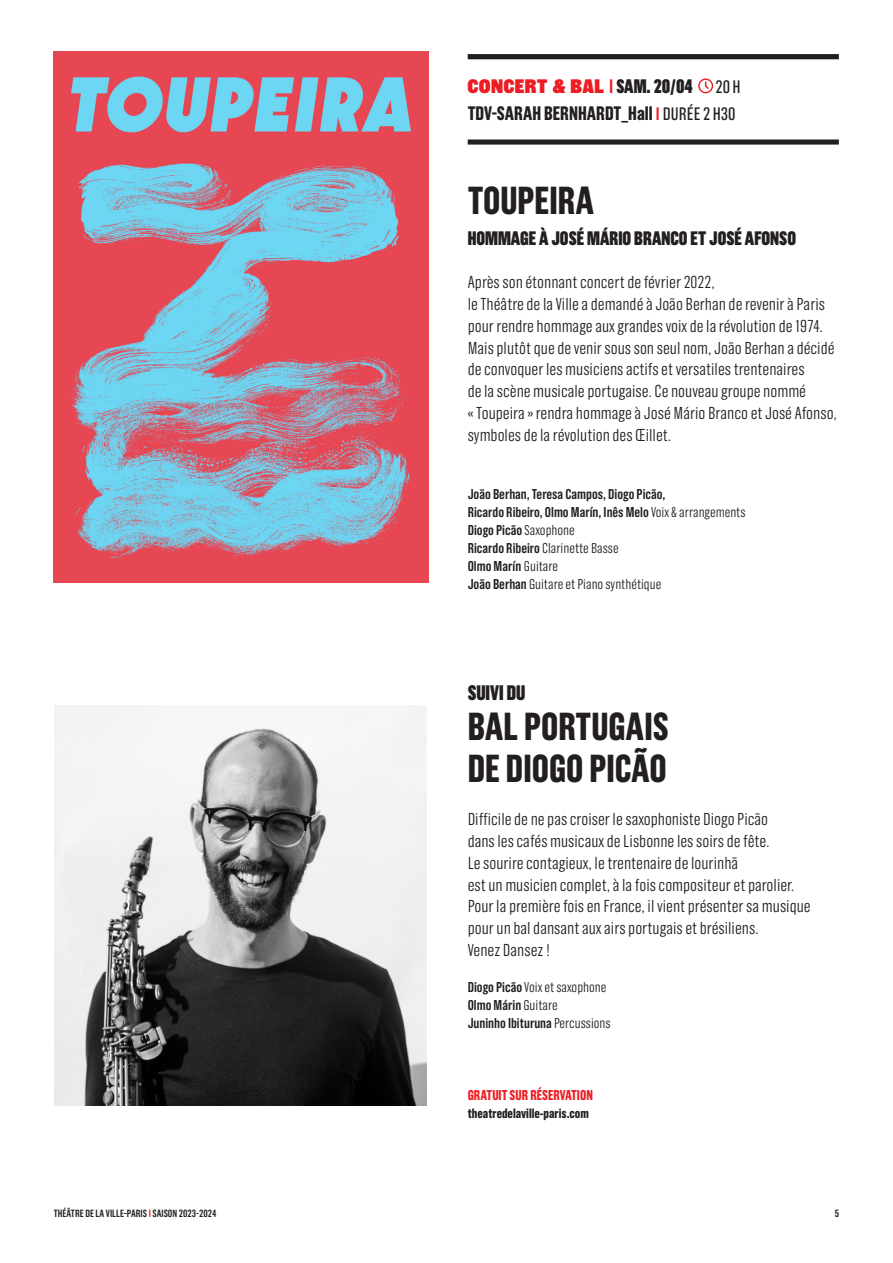
<style>
.page{position:relative;width:893px;height:1263px;background:#fff}
.page>*{position:absolute;margin:0;border:0;box-sizing:border-box;transform-origin:0 0}
.CHAPO{font:700 39px/42px "Grotzec Cond";color:#231f20}
.Folio{font:700 39px "Grotzec Cond";color:#231f20}
.CHAPO-2{font:900 21px "Grotzec Cond";color:#231f20}
.Folio-2{font:700 19.5px/27px "Grotzec Cond";color:#231f20}
.CHAPO-3{font:900 19.5px "Grotzec Cond";color:#231f20}
.TEXTE{font:300 17.25px/21.8px "Grotzec Cond";color:#231f20}
.Folio-3{font:300 14.25px/18px "Grotzec Cond";color:#231f20}
.TEXTE-2{font:600 14.25px/18px "Grotzec Cond";color:#231f20}
.Folio-4{font:600 14.25px/18px "Grotzec Cond";color:#231f20}
.Folio-5{font:700 14.25px "Grotzec Cond";color:#ee1d23}
.Folio-6{font:700 13.5px "Grotzec Cond";color:#231f20}
.t1{font:600 10.5px "Grotzec Cond";color:#231f20}
.s1{font-family:"Grotzec Poster";font-weight:900;color:#ee1d23}
.s2{font-weight:600;color:#ee1d23}
.s3{font-weight:900}
.s4{font-weight:400;font-size:18px}
.s5{font-weight:600;font-size:18px;color:#ee1d23}
.s6{font-weight:300}
.s7{font-weight:600}
.s8{color:#ee1d23}
</style>
<div class="page">
<div style="left:468px;top:54px;width:371px;height:5px;background:#231f20"></div>
<div style="left:468px;top:139px;width:371px;height:6px;background:#231f20"></div>
<svg style="left:698px;top:78px;width:15px;height:15px"></svg>
<img style="left:54px;top:52px;width:375px;height:530px">
<img style="left:55px;top:706px;width:371px;height:400px">
<p class="Folio-2" style="left:468px;top:73px;width:274px"><span class="s1">CONCERT &amp; BAL</span> <span class="s2">I</span> <span class="s3">SAM. 20/04</span> <span class="s4">20H<br></span>TDV-SARAH BERNHARDT_Hall <span class="s5">I</span> <span class="s4">DURÉE 2 H30</span></p>
<p class="Folio" style="left:468px;top:178px;width:128px">TOUPEIRA</p>
<p class="CHAPO-3" style="left:468px;top:227px;width:330px">HOMMAGE À JOSÉ MÁRIO BRANCO ET JOSÉ AFONSO</p>
<p class="TEXTE" style="left:468px;top:271px;width:371px">Après son étonnant concert de février 2022,<br>le Théâtre de la Ville a demandé à João Berhan de revenir à Paris pour rendre hommage aux grandes voix de la révolution de 1974.<br>Mais plutôt que de venir sous son seul nom, João Berhan a décidé de convoquer les musiciens actifs et versatiles trentenaires<br>de la scène musicale portugaise. Ce nouveau groupe nommé «Toupeira» rendra hommage à José Mário Branco et José Afonso, symboles de la révolution des Œillet.</p>
<p class="TEXTE-2" style="left:468px;top:484px;width:279px">João Berhan, Teresa Campos, Diogo Picão,<br>Ricardo Ribeiro, Olmo Marín, Inês Melo <span class="s6">Voix &amp; arrangements</span></p>
<p class="Folio-3" style="left:468px;top:520px;width:195px"><span class="s7">Diogo Picão</span> Saxophone<br><span class="s7">Ricardo Ribeiro</span> Clarinette Basse<br><span class="s7">Olmo Marín</span> Guitare<br><span class="s7">João Berhan</span> Guitare et Piano synthétique</p>
<p class="CHAPO-2" style="left:468px;top:680px;width:59px">SUIVI DU</p>
<p class="CHAPO" style="left:468px;top:705px;width:203px">BAL PORTUGAIS<br>DE DIOGO PICÃO</p>
<p class="TEXTE" style="left:468px;top:808px;width:345px">Difficile de ne pas croiser le saxophoniste Diogo Picão<br>dans les cafés musicaux de Lisbonne les soirs de fête.<br>Le sourire contagieux, le trentenaire de lourinhã<br>est un musicien complet, à la fois compositeur et parolier.<br>Pour la première fois en France, il vient présenter sa musique pour un bal dansant aux airs portugais et brésiliens.<br>Venez Dansez !</p>
<p class="Folio-4" style="left:468px;top:977px;width:144px">Diogo Picão <span class="s6">Voix et saxophone<br></span>Olmo Márin <span class="s6">Guitare<br></span>Juninho Ibituruna <span class="s6">Percussions</span></p>
<p class="Folio-5" style="left:468px;top:1086px;width:127px">GRATUIT SUR RÉSERVATION</p>
<p class="Folio-6" style="left:468px;top:1105px;width:123px">theatredelaville-paris.com</p>
<p class="t1" style="left:54px;top:1208px;width:164px">THÉÂTRE DE LA VILLE-PARIS <span class="s8">I</span> SAISON 2023-2024</p>
<p class="t1" style="left:835px;top:1208px;width:6px">5</p>
</div>
